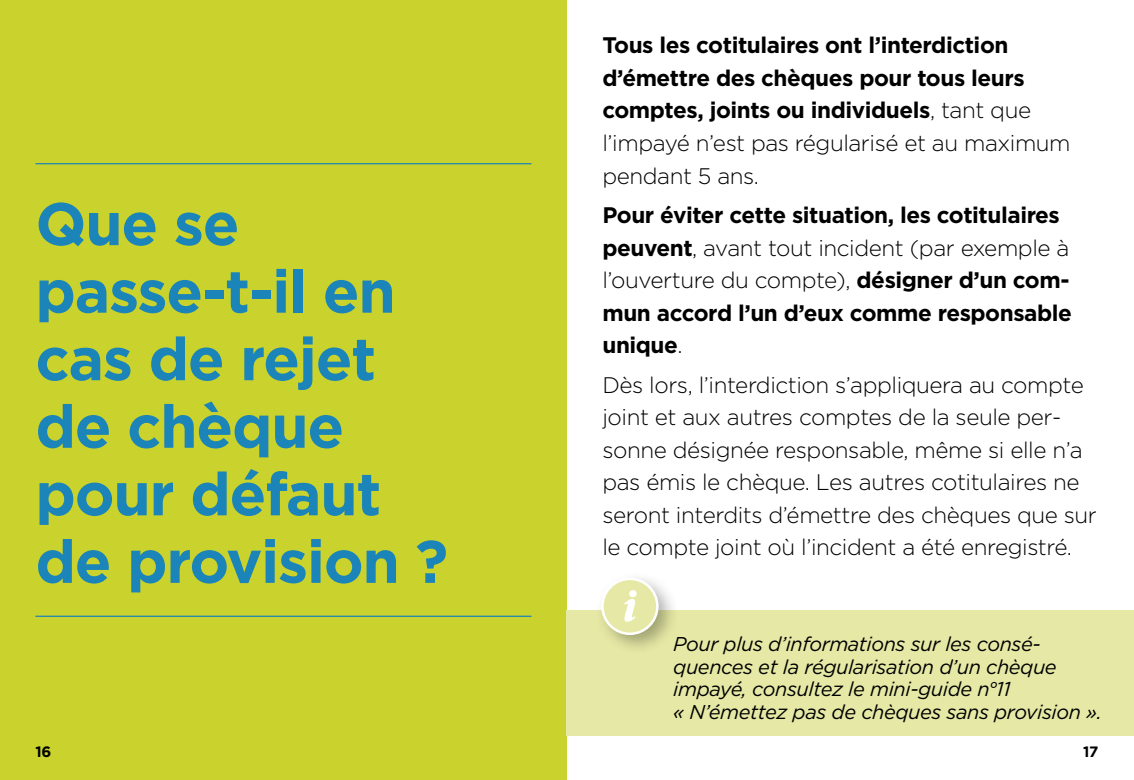
<style>
.page{position:relative;width:1134px;height:780px;background:#fff}
.page>*{position:absolute;margin:0;border:0;box-sizing:border-box;transform-origin:0 0}
.H1_-_chapitres{font:700 60px/67.5px "Gotham";letter-spacing:-.02em;color:#1b84b8}
.Texte{font:700 22.5px/32.5px "Gotham";letter-spacing:-.02em;color:#000}
.Texte-2{font:300 22.5px/32.5px "Gotham";letter-spacing:-.02em;color:#000}
.info_texte{font:italic 20px/22.5px "Gotham";letter-spacing:-.02em;color:#000}
.t1{font:700 15px "Gotham";color:#000}
.s1{font-weight:300}
</style>
<div class="page">
<div style="left:0;top:0;width:567px;height:780px;background:#cad32d"></div>
<hr style="left:35px;top:615px;width:496px;height:2px;background:#1b84b8">
<hr style="left:35px;top:163px;width:496px;height:1px;background:#1b84b8">
<div style="left:567px;top:610px;width:567px;height:126px;background:#e6e9a5"></div>
<div style="left:595px;top:571px;width:85px;height:85px;background:#000;opacity:.3"></div>
<div style="left:602px;top:579px;width:55px;height:54px;background:#e6e9a5;border-radius:50%"></div>
<div style="left:601px;top:577px;width:58px;height:58px;border:2px solid #fff;border-radius:50%"></div>
<svg style="left:624px;top:590px;width:13px;height:31px"></svg>
<h1 class="H1_-_chapitres" style="left:35px;top:190px;width:414px">Que se passe-t-il en cas de rejet de chèque pour défaut de provision ?</h1>
<p class="Texte" style="left:602px;top:29px;width:470px">Tous les cotitulaires ont l’interdiction d’émettre des chèques pour tous leurs comptes, joints ou individuels<span class="s1">, tant que l’impayé n’est pas régularisé et au maximum pendant 5 ans.</span></p>
<p class="Texte" style="left:602px;top:199px;width:471px">Pour éviter cette situation, les cotitulaires peuvent<span class="s1">, avant tout incident (par exemple à l’ouverture du compte),</span> désigner d’un com&shy;mun accord l’un d’eux comme responsable unique<span class="s1">.</span></p>
<p class="Texte-2" style="left:602px;top:368px;width:496px">Dès lors, l’interdiction s’appliquera au compte joint et aux autres comptes de la seule per&shy;sonne désignée responsable, même si elle n’a pas émis le chèque. Les autres cotitulaires ne seront interdits d’émettre des chèques que sur le compte joint où l’incident a été enregistré.</p>
<p class="info_texte" style="left:673px;top:632px;width:430px">Pour plus d’informations sur les consé&shy;quences et la régularisation d’un chèque impayé, consultez le mini-guide n°11<br>« N’émettez pas de chèques sans provision ».</p>
<p class="t1" style="left:35px;top:741px;width:18px">16</p>
<p class="t1" style="left:1083px;top:741px;width:17px">17</p>
</div>
